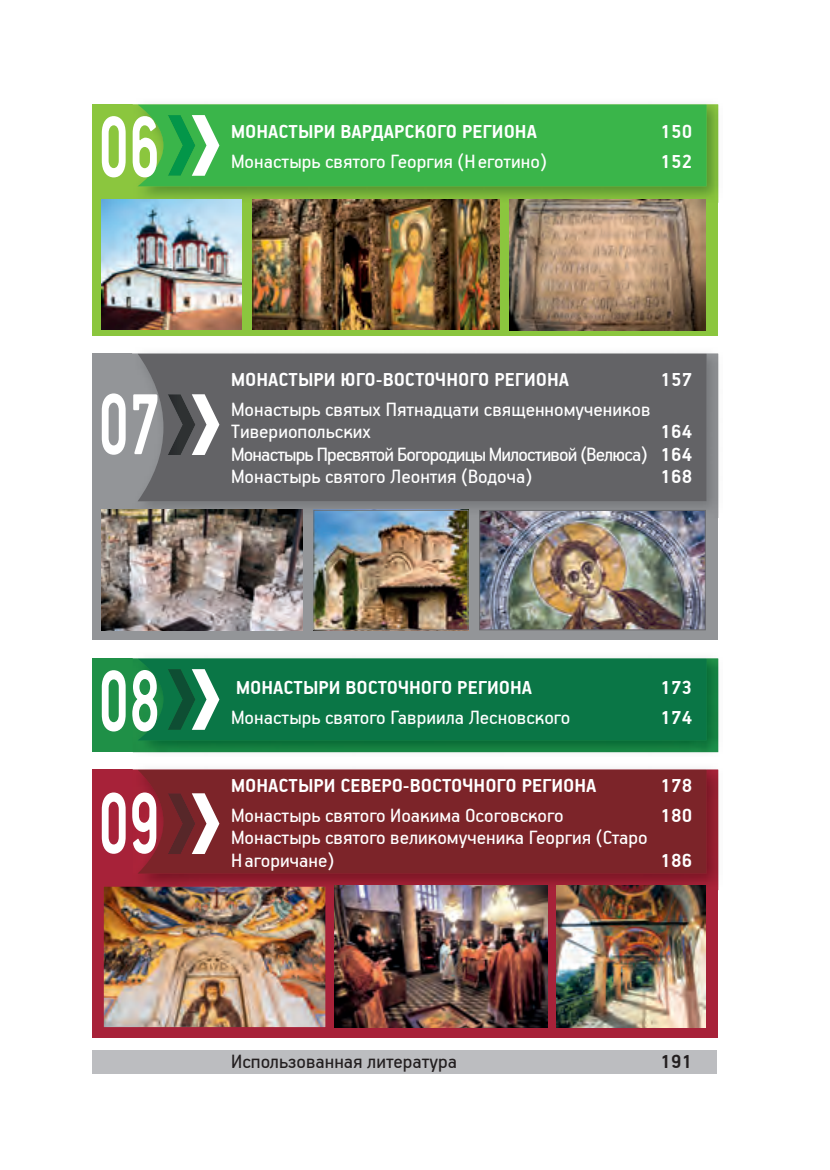
<style>
.page{position:relative;width:830px;height:1170px;background:#fff}
.page>*{position:absolute;margin:0;border:0;box-sizing:border-box;transform-origin:0 0}
.t1{font:700 97px/122.2px "PF Handbook Pro";color:#fff;scale:.65 1}
.t2{font:21.25px/22.5px "PF Handbook Pro";color:#fff}
.t3{font:700 21.25px "PF Handbook Pro";color:#fff}
.t4{font:21.25px "PF Handbook Pro";color:#231f20}
.t5{font:700 21.25px "PF Handbook Pro";color:#231f20}
.s1{font-weight:700}
</style>
<div class="page">
<div style="left:92px;top:1050px;width:624px;height:23px;background:#bcbdc0"></div>
<div style="left:92px;top:104px;width:626px;height:232px;background:#8bc63e"></div>
<div style="left:92px;top:353px;width:626px;height:287px;background:#939598"></div>
<div style="left:92px;top:658px;width:626px;height:94px;background:#1f9047"></div>
<div style="left:92px;top:769px;width:626px;height:268px;background:#a72239"></div>
<img style="left:133px;top:104px;width:585px;height:99px">
<div style="left:137px;top:104px;width:569px;height:82px;background:#3ab54a"></div>
<img style="left:132px;top:353px;width:586px;height:165px">
<div style="left:137px;top:353px;width:569px;height:148px;background:#636366"></div>
<img style="left:133px;top:658px;width:585px;height:94px">
<div style="left:137px;top:658px;width:569px;height:82px;background:#0a7646"></div>
<img style="left:133px;top:769px;width:585px;height:121px">
<div style="left:137px;top:769px;width:569px;height:104px;background:#7c2429"></div>
<svg style="left:168px;top:115px;width:51px;height:61px"></svg>
<svg style="left:168px;top:394px;width:51px;height:61px"></svg>
<svg style="left:168px;top:669px;width:51px;height:60px"></svg>
<svg style="left:168px;top:793px;width:51px;height:61px"></svg>
<img style="left:252px;top:199px;width:247px;height:131px">
<img style="left:509px;top:199px;width:196px;height:131px">
<img style="left:101px;top:199px;width:140px;height:131px">
<img style="left:334px;top:885px;width:213px;height:142px">
<img style="left:556px;top:885px;width:149px;height:142px">
<img style="left:101px;top:510px;width:201px;height:120px">
<img style="left:315px;top:512px;width:151px;height:116px">
<div style="left:313px;top:510px;width:155px;height:120px;border:1px solid #6c6d70"></div>
<img style="left:481px;top:512px;width:222px;height:116px">
<div style="left:479px;top:510px;width:226px;height:120px;border:1px solid #6c6d70"></div>
<img style="left:105px;top:887px;width:219px;height:138px">
<div style="left:103px;top:885px;width:223px;height:142px;border:1px solid #a72239"></div>
<h1 class="t1" style="left:98px;top:82px;width:97px">06</h1>
<p class="t3" style="left:231px;top:118px;width:307px">МОНАСТЫРИ ВАРДАРСКОГО РЕГИОНА</p>
<p class="t3" style="left:660px;top:118px;width:33px">150</p>
<p class="t2" style="left:231px;top:149px;width:317px">Монастырь святого Георгия (Неготино)</p>
<p class="t3" style="left:660px;top:148px;width:33px">152</p>
<h1 class="t1" style="left:98px;top:359px;width:97px">07</h1>
<h1 class="t1" style="left:98px;top:636px;width:97px">08<br>09</h1>
<p class="t3" style="left:231px;top:367px;width:339px">МОНАСТЫРИ ЮГО-ВОСТОЧНОГО РЕГИОНА</p>
<p class="t3" style="left:660px;top:367px;width:33px">157</p>
<p class="t2" style="left:231px;top:397px;width:420px">Монастырь святых Пятнадцати священномучеников<br>Тивериопольских</p>
<p class="t2" style="left:231px;top:419px;width:462px;text-align:justify;text-indent:429px"><span class="s1">164<br></span>Монастырь Пресвятой Богородицы Милостивой (Велюса) <span class="s1">164<br></span>Монастырь святого Леонтия (Водоча)</p>
<p class="t3" style="left:660px;top:464px;width:33px">168</p>
<p class="t3" style="left:236px;top:674px;width:297px">МОНАСТЫРИ ВОСТОЧНОГО РЕГИОНА</p>
<p class="t3" style="left:660px;top:674px;width:33px">173</p>
<p class="t2" style="left:231px;top:705px;width:340px">Монастырь святого Гавриила Лесновского</p>
<p class="t3" style="left:660px;top:704px;width:33px">174</p>
<p class="t3" style="left:231px;top:772px;width:366px">МОНАСТЫРИ СЕВЕРО-ВОСТОЧНОГО РЕГИОНА</p>
<p class="t3" style="left:660px;top:772px;width:33px">178</p>
<p class="t2" style="left:231px;top:803px;width:334px">Монастырь святого Иоакима Осоговского</p>
<p class="t3" style="left:660px;top:802px;width:33px">180</p>
<p class="t2" style="left:231px;top:825px;width:418px">Монастырь святого великомученика Георгия (Старо<br>Нагоричане)</p>
<p class="t3" style="left:660px;top:847px;width:33px">186</p>
<p class="t4" style="left:231px;top:1048px;width:227px">Использованная литература</p>
<p class="t5" style="left:660px;top:1048px;width:33px">191</p>
</div>
